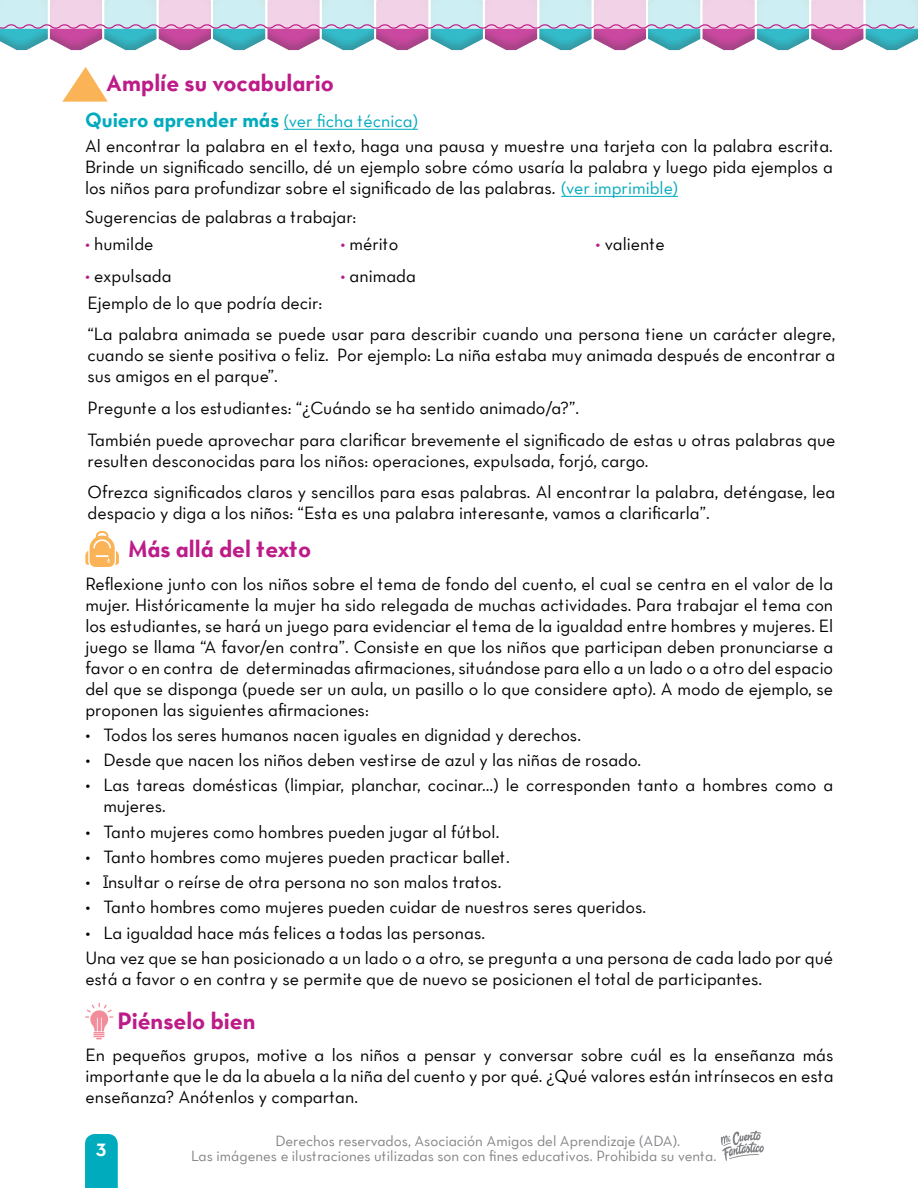
<style>
.page{position:relative;width:918px;height:1188px;background:#fff}
.page>*{position:absolute;margin:0;border:0;box-sizing:border-box;transform-origin:0 0}
.t1{font:700 24px "LPT Neutra";color:#bd1b88}
.t2{font:700 21px "LPT Neutra";color:#00abbd}
.t3{font:500 18px/21px "LPT Neutra";color:#000}
.t4{font:700 18px "LPT Neutra";color:#fff}
.t5{font:500 15px/15px "LPT Neutra";color:#808285}
.s1{font-weight:500;font-size:18px}
.s2{color:#00abbd}
.s3{color:#bd1b88}
</style>
<div class="page">
<svg style="left:0;top:0;width:918px;height:50px;background:#bfbfd6"></svg>
<hr style="left:284px;top:129px;width:134px;height:1px;background:#00abbd">
<svg style="left:62px;top:67px;width:46px;height:35px"></svg>
<svg style="left:85px;top:1003px;width:29px;height:36px"></svg>
<svg style="left:85px;top:531px;width:34px;height:36px"></svg>
<hr style="left:561px;top:196px;width:117px;height:1px;background:#00abbd">
<svg style="left:85px;top:1134px;width:33px;height:54px;background:#07adbe"></svg>
<svg style="left:720px;top:1130px;width:44px;height:31px"></svg>
<h1 class="t1" style="left:106px;top:68px;width:229px">Amplíe su vocabulario</h1>
<p class="t2" style="left:85px;top:107px;width:334px">Quiero aprender más <span class="s1">(ver ficha técnica)</span></p>
<p class="t3" style="left:85px;top:135px;width:749px;text-align:justify">Al encontrar la palabra en el texto, haga una pausa y muestre una tarjeta con la palabra escrita.<br>Brinde un significado sencillo, dé un ejemplo sobre cómo usaría la palabra y luego pida ejemplos a los niños para profundizar sobre el significado de las palabras. <span class="s2">(ver imprimible)</span></p>
<p class="t3" style="left:85px;top:206px;width:273px">Sugerencias de palabras a trabajar:</p>
<p class="t3" style="left:85px;top:233px;width:70px"><span class="s3">•</span> humilde</p>
<p class="t3" style="left:85px;top:265px;width:88px"><span class="s3">•</span> expulsada</p>
<p class="t3" style="left:340px;top:233px;width:60px"><span class="s3">•</span> mérito</p>
<p class="t3" style="left:340px;top:265px;width:77px"><span class="s3">•</span> animada</p>
<p class="t3" style="left:596px;top:233px;width:71px"><span class="s3">•</span> valiente</p>
<p class="t3" style="left:87px;top:286px;width:749px;line-height:31.7px">Ejemplo de lo que podría decir:<br>“La palabra animada se puede usar para describir cuando una persona tiene un carácter alegre,</p>
<p class="t3" style="left:87px;top:344px;width:749px">cuando se siente positiva o feliz. Por ejemplo: La niña estaba muy animada después de encontrar a sus amigos en el parque”.</p>
<p class="t3" style="left:87px;top:392px;width:749px;line-height:31.7px">Pregunte a los estudiantes: “¿Cuándo se ha sentido animado/a?”.<br>También puede aprovechar para clarificar brevemente el significado de estas u otras palabras que</p>
<p class="t3" style="left:87px;top:444px;width:749px;line-height:31.7px">resulten desconocidas para los niños: operaciones, expulsada, forjó, cargo.<br>Ofrezca significados claros y sencillos para esas palabras. Al encontrar la palabra, deténgase, lea</p>
<p class="t3" style="left:87px;top:502px;width:624px">despacio y diga a los niños: “Esta es una palabra interesante, vamos a clarificarla”.</p>
<h1 class="t1" style="left:128px;top:534px;width:185px">Más allá del texto</h1>
<p class="t3" style="left:85px;top:573px;width:749px;text-align:justify">Reflexione junto con los niños sobre el tema de fondo del cuento, el cual se centra en el valor de la mujer. Históricamente la mujer ha sido relegada de muchas actividades. Para trabajar el tema con los estudiantes, se hará un juego para evidenciar el tema de la igualdad entre hombres y mujeres. El juego se llama “A favor/en contra”. Consiste en que los niños que participan deben pronunciarse a favor o en contra de determinadas afirmaciones, situándose para ello a un lado o a otro del espacio del que se disponga (puede ser un aula, un pasillo o lo que considere apto). A modo de ejemplo, se proponen las siguientes afirmaciones:</p>
<p class="t3" style="left:85px;top:724px;width:497px">• Todos los seres humanos nacen iguales en dignidad y derechos.</p>
<p class="t3" style="left:85px;top:749px;width:557px">• Desde que nacen los niños deben vestirse de azul y las niñas de rosado.</p>
<p class="t3" style="left:103px;top:774px;width:731px;text-indent:-18px">• Las tareas domésticas (limpiar, planchar, cocinar…) le corresponden tanto a hombres como a mujeres.</p>
<p class="t3" style="left:85px;top:821px;width:415px">• Tanto mujeres como hombres pueden jugar al fútbol.</p>
<p class="t3" style="left:85px;top:846px;width:426px">• Tanto hombres como mujeres pueden practicar ballet.</p>
<p class="t3" style="left:85px;top:871px;width:417px">• Insultar o reírse de otra persona no son malos tratos.</p>
<p class="t3" style="left:85px;top:896px;width:562px">• Tanto hombres como mujeres pueden cuidar de nuestros seres queridos.</p>
<p class="t3" style="left:85px;top:920px;width:749px;line-height:25.2px">• La igualdad hace más felices a todas las personas.<br>Una vez que se han posicionado a un lado o a otro, se pregunta a una persona de cada lado por qué</p>
<p class="t3" style="left:85px;top:968px;width:678px">está a favor o en contra y se permite que de nuevo se posicionen el total de participantes.</p>
<h1 class="t1" style="left:118px;top:1005px;width:140px">Piénselo bien</h1>
<p class="t3" style="left:86px;top:1044px;width:749px;text-align:justify">En pequeños grupos, motive a los niños a pensar y conversar sobre cuál es la enseñanza más importante que le da la abuela a la niña del cuento y por qué. ¿Qué valores están intrínsecos en esta enseñanza? Anótenlos y compartan.</p>
<p class="t4" style="left:96px;top:1138px;width:12px">3</p>
<p class="t5" style="left:191px;top:1133px;width:527px;text-indent:84px">Derechos reservados, Asociación Amigos del Aprendizaje (ADA).<br>Las imágenes e ilustraciones utilizadas son con fines educativos. Prohibida su venta.</p>
</div>
